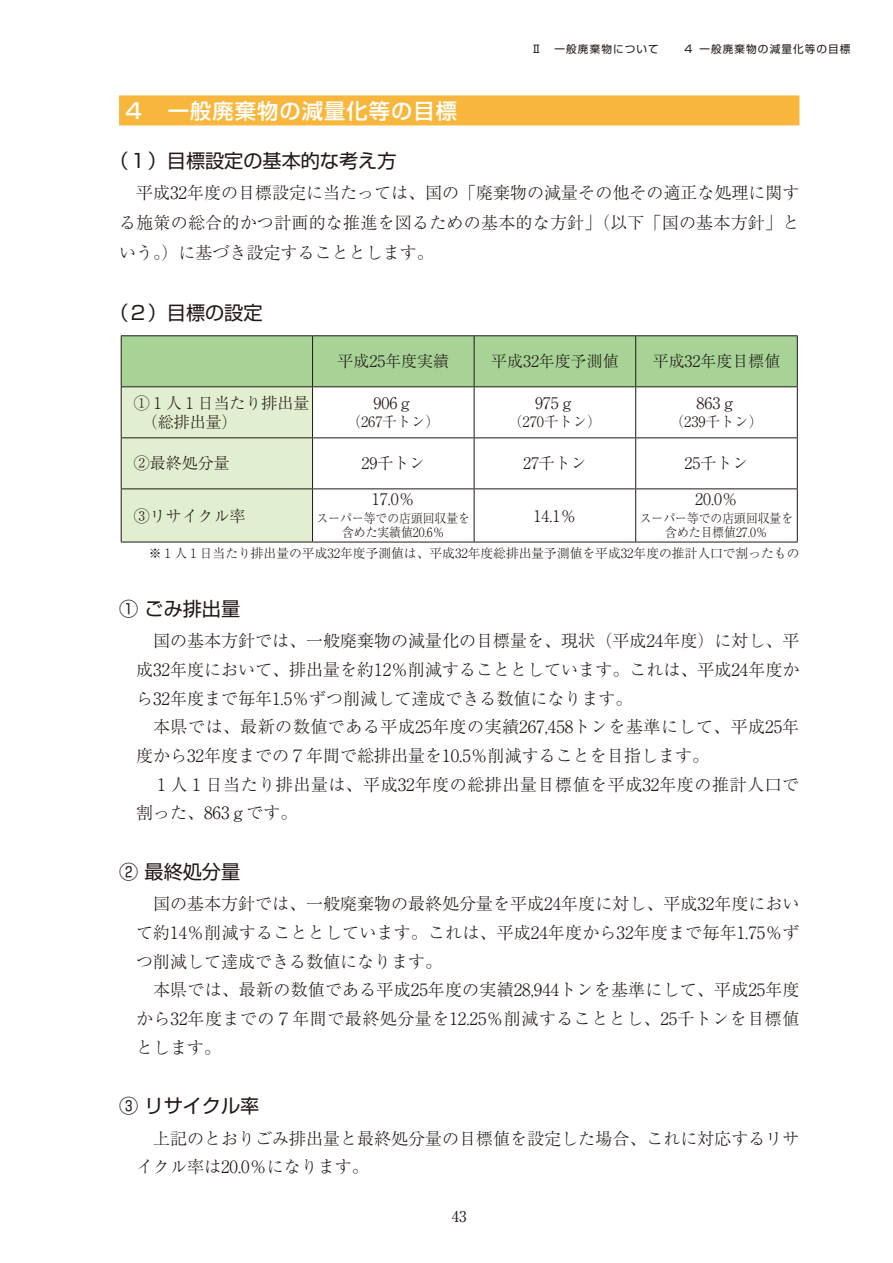
<style>
.page{position:relative;width:893px;height:1263px;background:#fff}
.page>*{position:absolute;margin:0;border:0;box-sizing:border-box;transform-origin:0 0}
.t1{font:500 21.3px "Shin Go Pro";letter-spacing:.05em;color:#fff}
.t2{font:19.2px "Shin Go Pro";color:#221815}
.t3{font:300 16.95px/28.7px "Ryumin Pro";color:#221815;text-align:justify}
.t4{font:300 16.95px/28.7px "Ryumin Pro";letter-spacing:.03em;color:#221815}
.t5{font:300 15.9px/19.2px "Ryumin Pro";color:#221815}
.t6{font:14.85px "Ryumin Pro";color:#221815}
.t7{font:300 14.4px "Ryumin Pro";color:#221815}
.t8{font:300 12.75px "Ryumin Pro";color:#221815}
.t9{font:300 12.75px/13.8px "Ryumin Pro";color:#221815;text-align:center;scale:.92 1}
.t10{font:10.65px "Shin Go Pro";letter-spacing:.1em;color:#221815}
</style>
<div class="page">
<div style="left:119px;top:95px;width:680px;height:30px;background:#f8b73c"></div>
<svg style="left:122px;top:336px;width:675px;height:206px"></svg>
<hr style="left:121px;top:335px;width:192px;height:1px;background:#221815">
<hr style="left:121px;top:336px;width:1px;height:50px;background:#221815">
<hr style="left:313px;top:335px;width:161px;height:1px;background:#221815">
<hr style="left:312px;top:336px;width:1px;height:50px;background:#221815">
<hr style="left:474px;top:335px;width:162px;height:1px;background:#221815">
<hr style="left:474px;top:336px;width:1px;height:50px;background:#221815">
<hr style="left:636px;top:335px;width:162px;height:1px;background:#221815">
<hr style="left:635px;top:336px;width:1px;height:50px;background:#221815">
<hr style="left:797px;top:336px;width:1px;height:50px;background:#221815">
<hr style="left:121px;top:386px;width:192px;height:1px;background:#221815">
<hr style="left:121px;top:387px;width:1px;height:50px;background:#221815">
<hr style="left:313px;top:386px;width:161px;height:1px;background:#221815">
<hr style="left:312px;top:387px;width:1px;height:50px;background:#221815">
<hr style="left:474px;top:386px;width:162px;height:1px;background:#221815">
<hr style="left:474px;top:387px;width:1px;height:50px;background:#221815">
<hr style="left:636px;top:386px;width:162px;height:1px;background:#221815">
<hr style="left:635px;top:387px;width:1px;height:50px;background:#221815">
<hr style="left:797px;top:387px;width:1px;height:50px;background:#221815">
<hr style="left:121px;top:437px;width:192px;height:1px;background:#221815">
<hr style="left:121px;top:438px;width:1px;height:50px;background:#221815">
<hr style="left:313px;top:437px;width:161px;height:1px;background:#221815">
<hr style="left:312px;top:438px;width:1px;height:50px;background:#221815">
<hr style="left:474px;top:437px;width:162px;height:1px;background:#221815">
<hr style="left:474px;top:438px;width:1px;height:50px;background:#221815">
<hr style="left:636px;top:437px;width:162px;height:1px;background:#221815">
<hr style="left:635px;top:438px;width:1px;height:50px;background:#221815">
<hr style="left:797px;top:438px;width:1px;height:50px;background:#221815">
<hr style="left:121px;top:488px;width:192px;height:1px;background:#221815">
<hr style="left:121px;top:489px;width:1px;height:53px;background:#221815">
<hr style="left:313px;top:488px;width:161px;height:1px;background:#221815">
<hr style="left:312px;top:489px;width:1px;height:53px;background:#221815">
<hr style="left:474px;top:488px;width:162px;height:1px;background:#221815">
<hr style="left:474px;top:489px;width:1px;height:53px;background:#221815">
<hr style="left:636px;top:488px;width:162px;height:1px;background:#221815">
<hr style="left:635px;top:489px;width:1px;height:53px;background:#221815">
<hr style="left:797px;top:489px;width:1px;height:53px;background:#221815">
<hr style="left:121px;top:542px;width:192px;height:1px;background:#221815">
<hr style="left:313px;top:542px;width:161px;height:1px;background:#221815">
<hr style="left:474px;top:542px;width:162px;height:1px;background:#221815">
<hr style="left:636px;top:542px;width:162px;height:1px;background:#221815">
<p class="t10" style="left:531px;top:40px;width:321px">Ⅱ　一般廃棄物について　　４ 一般廃棄物の減量化等の目標</p>
<p class="t1" style="left:123px;top:93px;width:335px">４　一般廃棄物の減量化等の目標</p>
<p class="t2" style="left:109px;top:145px;width:289px">（１）目標設定の基本的な考え方</p>
<p class="t3" style="left:119px;top:177px;width:682px;line-height:29.7px;text-indent:17px">平成32年度の目標設定に当たっては、国の「廃棄物の減量その他その適正な処理に関する施策の総合的かつ計画的な推進を図るための基本的な方針」（以下「国の基本方針」という。）に基づき設定することとします。</p>
<p class="t2" style="left:109px;top:297px;width:155px">（２）目標の設定</p>
<p class="t5" style="left:338px;top:351px;width:113px">平成25年度実績</p>
<p class="t5" style="left:491px;top:351px;width:129px">平成32年度予測値</p>
<p class="t5" style="left:653px;top:351px;width:129px">平成32年度目標値</p>
<p class="t5" style="left:134px;top:392px;width:177px">①１人１日当たり排出量　（総排出量）</p>
<p class="t5" style="left:373px;top:392px;width:41px">906ｇ</p>
<p class="t7" style="left:347px;top:411px;width:95px">（267千トン）</p>
<p class="t5" style="left:535px;top:392px;width:41px">975ｇ</p>
<p class="t7" style="left:508px;top:411px;width:95px">（270千トン）</p>
<p class="t5" style="left:697px;top:392px;width:41px">863ｇ</p>
<p class="t7" style="left:670px;top:411px;width:95px">（239千トン）</p>
<p class="t5" style="left:134px;top:453px;width:97px">②最終処分量</p>
<p class="t5" style="left:361px;top:453px;width:65px">29千トン</p>
<p class="t5" style="left:523px;top:453px;width:65px">27千トン</p>
<p class="t5" style="left:685px;top:453px;width:65px">25千トン</p>
<p class="t5" style="left:134px;top:505px;width:113px">③リサイクル率</p>
<p class="t5" style="left:695px;top:488px;width:44px">20.0％</p>
<p class="t9" style="left:640px;top:510px;width:168px">スーパー等での店頭回収量を含めた目標値27.0％</p>
<p class="t8" style="left:149px;top:543px;width:652px">※１人１日当たり排出量の平成32年度予測値は、平成32年度総排出量予測値を平成32年度の推計人口で割ったもの</p>
<p class="t5" style="left:372px;top:488px;width:44px">17.0％</p>
<p class="t9" style="left:317px;top:510px;width:168px">スーパー等での店頭回収量を含めた実績値20.6％</p>
<p class="t5" style="left:533px;top:505px;width:44px">14.1％</p>
<p class="t2" style="left:119px;top:592px;width:123px">① ごみ排出量</p>
<p class="t3" style="left:136px;top:625px;width:665px;text-indent:17px">国の基本方針では、一般廃棄物の減量化の目標量を、現状（平成24年度）に対し、平成32年度において、排出量を約12％削減することとしています。これは、平成24年度から32年度まで毎年1.5％ずつ削減して達成できる数値になります。</p>
<p class="t3" style="left:136px;top:711px;width:665px;text-indent:17px">本県では、最新の数値である平成25年度の実績267,458トンを基準にして、平成25年度から32年度までの７年間で総排出量を10.5％削減することを目指します。</p>
<p class="t4" style="left:136px;top:769px;width:665px;text-indent:17px">１人１日当たり排出量は、平成32年度の総排出量目標値を平成32年度の推計人口で割った、863ｇです。</p>
<p class="t2" style="left:119px;top:856px;width:123px">② 最終処分量</p>
<p class="t3" style="left:136px;top:888px;width:665px;text-indent:17px">国の基本方針では、一般廃棄物の最終処分量を平成24年度に対し、平成32年度において約14％削減することとしています。これは、平成24年度から32年度まで毎年1.75％ずつ削減して達成できる数値になります。</p>
<p class="t3" style="left:136px;top:974px;width:665px;text-indent:17px">本県では、最新の数値である平成25年度の実績28,944トンを基準にして、平成25年度から32年度までの７年間で最終処分量を12.25％削減することとし、25千トンを目標値とします。</p>
<p class="t2" style="left:119px;top:1090px;width:142px">③ リサイクル率</p>
<p class="t3" style="left:136px;top:1123px;width:665px;text-indent:17px">上記のとおりごみ排出量と最終処分量の目標値を設定した場合、これに対応するリサイクル率は20.0％になります。</p>
<p class="t6" style="left:452px;top:1204px;width:16px">43</p>
</div>
